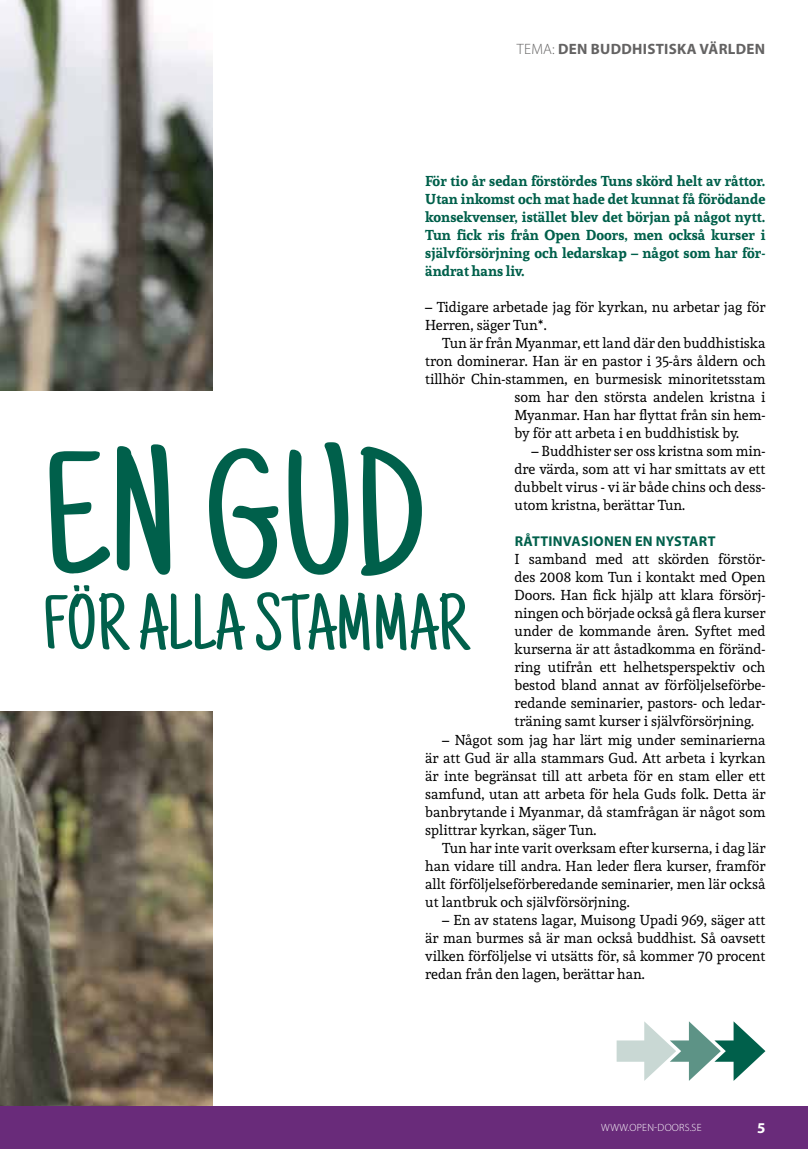
<style>
.page{position:relative;width:808px;height:1149px;background:#fff}
.page>*{position:absolute;margin:0;border:0;box-sizing:border-box;transform-origin:0 0}
.t1{font:180px "Just Another Hand";color:#00604b}
.t2{font:78.75px "Just Another Hand";color:#00604b}
.t3{font:700 15px "Myriad Pro";letter-spacing:.02em;color:#646363}
.t4{font:700 15px "Myriad Pro";color:#fff}
.t5{font:14.25px/18px "Andada";color:#000;text-align:justify}
.t6{font:700 14.25px/18px "Andada";color:#00604b;text-align:justify}
.t7{font:700 14.25px "Myriad Pro";letter-spacing:.02em;color:#00604b}
.t8{font:300 10.5px "Myriad Pro";letter-spacing:.02em;color:#fff}
.s1{font-weight:300}
</style>
<div class="page">
<img style="left:0;top:0;width:213px;height:1106px">
<div style="left:0;top:391px;width:514px;height:319px;background:#fff"></div>
<svg style="left:617px;top:1021px;width:148px;height:59px"></svg>
<div style="left:0;top:1106px;width:808px;height:42px;background:#692b7a"></div>
<p class="t3" style="left:517px;top:39px;width:250px"><span class="s1">TEMA:</span> DEN BUDDHISTISKA VÄRLDEN</p>
<p class="t6" style="left:425px;top:171px;width:342px">För tio år sedan förstördes Tuns skörd helt av råttor.<br>Utan inkomst och mat hade det kunnat få förödande konsekvenser, istället blev det början på något nytt.<br>Tun fick ris från Open Doors, men också kurser i självförsörjning och ledarskap – något som har för&shy;ändrat hans liv.</p>
<p class="t5" style="left:425px;top:298px;width:342px">– Tidigare arbetade jag för kyrkan, nu arbetar jag för<br>Herren, säger Tun*.</p>
<p class="t5" style="left:442px;top:334px;width:325px">Tun är från Myanmar, ett land där den buddhistiska</p>
<p class="t5" style="left:425px;top:352px;width:342px">tron dominerar. Han är en pastor i 35-års åldern och</p>
<p class="t5" style="left:425px;top:370px;width:342px">tillhör Chin-stammen, en burmesisk minoritetsstam</p>
<p class="t5" style="left:514px;top:388px;width:252px">som har den största andelen kristna i</p>
<p class="t5" style="left:514px;top:406px;width:252px">Myanmar. Han har flyttat från sin hem-</p>
<p class="t5" style="left:514px;top:424px;width:226px">by för att arbeta i en buddhistisk by.</p>
<p class="t5" style="left:514px;top:442px;width:252px;text-indent:17px">– Buddhister ser oss kristna som min&shy;dre värda, som att vi har smittats av ett dubbelt virus - vi är både chins och dess&shy;utom kristna, berättar Tun.</p>
<p class="t7" style="left:515px;top:532px;width:202px">RÅTTINVASIONEN EN NYSTART</p>
<p class="t5" style="left:514px;top:550px;width:252px">I samband med att skörden förstör&shy;des 2008 kom Tun i kontakt med Open Doors. Han fick hjälp att klara försörj&shy;ningen och började också gå flera kurser under de kommande åren. Syftet med kurserna är att åstadkomma en föränd&shy;ring utifrån ett helhetsperspektiv och bestod bland annat av förföljelseförbe&shy;redande seminarier, pastors- och ledar&shy;träning samt kurser i självförsörjning.</p>
<p class="t5" style="left:425px;top:730px;width:342px;text-indent:17px">– Något som jag har lärt mig under seminarierna är att Gud är alla stammars Gud. Att arbeta i kyrkan är inte begränsat till att arbeta för en stam eller ett samfund, utan att arbeta för hela Guds folk. Detta är banbrytande i Myanmar, då stamfrågan är något som splittrar kyrkan, säger Tun.</p>
<p class="t5" style="left:425px;top:838px;width:342px;text-indent:17px">Tun har inte varit overksam efter kurserna, i dag lär han vidare till andra. Han leder flera kurser, framför allt förföljelseförberedande seminarier, men lär också ut lantbruk och självförsörjning.</p>
<p class="t5" style="left:425px;top:910px;width:342px;text-indent:17px">– En av statens lagar, Muisong Upadi 969, säger att är man burmes så är man också buddhist. Så oavsett vilken förföljelse vi utsätts för, så kommer 70 procent redan från den lagen, berättar han.</p>
<h1 class="t1" style="left:43px;top:411px;width:383px">EN GUD</h1>
<h2 class="t2" style="left:43px;top:577px;width:427px">FÖR ALLA STAMMAR</h2>
<p class="t8" style="left:601px;top:1121px;width:102px">WWW.OPEN-DOORS.SE</p>
<p class="t4" style="left:757px;top:1117px;width:10px">5</p>
</div>
